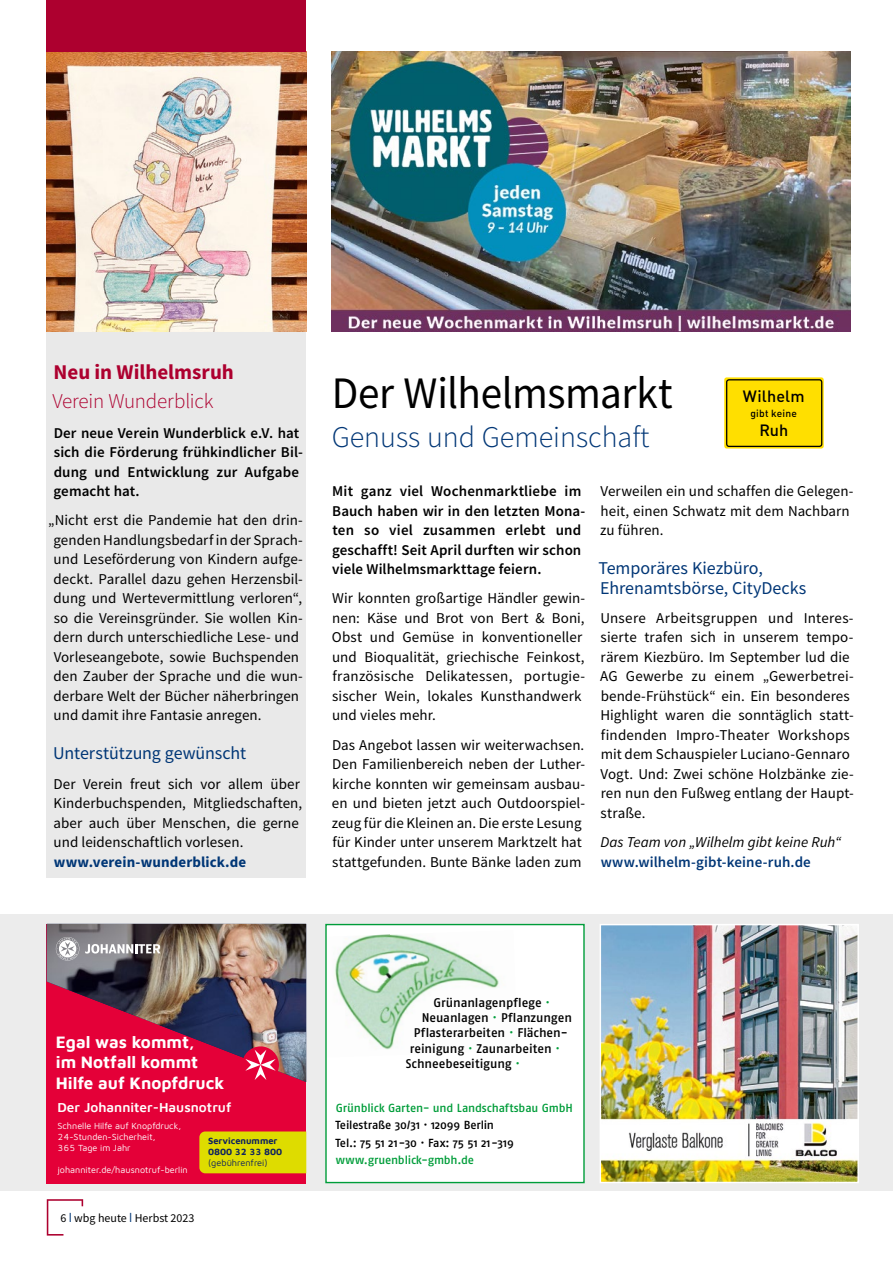
<style>
.page{position:relative;width:893px;height:1263px;background:#fff}
.page>*{position:absolute;margin:0;border:0;box-sizing:border-box;transform-origin:0 0}
.t1{font:45px "Source Sans Pro";letter-spacing:-.01em;color:#000;scale:.96 1}
.t2{font:300 30px "Source Sans Pro";color:#003676}
.t3{font:300 21px "Source Sans Pro";letter-spacing:-.01em;color:#ad002f}
.t4{font:700 21px "Source Sans Pro";color:#ad002f}
.t5{font:18px/19.5px "Source Sans Pro";letter-spacing:-.005em;color:#003676}
.t6{font:700 16.95px/20.4px "Maven Johanniter";color:#fff}
.t7{font:16.2px "DIN Medium Alternate";letter-spacing:.005em;color:#000}
.t8{font:15px/19.5px "Source Sans Pro";letter-spacing:.005em;color:#000}
.t9{font:600 15px/19.5px "Source Sans Pro";letter-spacing:.005em;color:#000}
.t10{font:italic 15px "Source Sans Pro";color:#000}
.t11{font:600 15px "Source Sans Pro";letter-spacing:.005em;color:#003676}
.t12{font:700 15px "Source Sans Pro";letter-spacing:.005em;color:#003676}
.t13{font:600 13.65px "Maven Johanniter";color:#fff}
.t14{font:12.6px "Fago No Med";letter-spacing:-.005em;color:#000}
.t15{font:12px "Source Sans Pro";color:#000}
.t16{font:11.7px "Fago No Med";letter-spacing:-.015em;color:#009d3a}
.t17{font:11.7px/17.2px "Fago No Med";letter-spacing:-.01em;color:#000}
.t18{font:10.2px "DIN Medium Alternate";letter-spacing:.02em;color:#000}
.t19{font:700 9.15px/10.9px "Maven Johanniter";color:#0f225f}
.t20{font:9.15px "Maven Johanniter";color:#0f225f}
.t21{font:9px/10.9px "Maven Johanniter";color:#fff}
.s1{font-size:13.95px;color:#003676}
.s2{color:#009d3a}
</style>
<div class="page">
<div style="left:47px;top:96px;width:259px;height:782px;background:#e9e9e9"></div>
<svg style="left:47px;top:1199px;width:36px;height:36px"></svg>
<div style="left:306px;top:914px;width:587px;height:277px;background:#ececec"></div>
<div style="left:0;top:914px;width:306px;height:277px;background:#ececec"></div>
<div style="left:47px;top:924px;width:259px;height:259px;background:#e40038"></div>
<div style="left:199px;top:1131px;width:107px;height:42px;background:#dedc00"></div>
<img style="left:47px;top:924px;width:260px;height:158px">
<div style="left:326px;top:924px;width:258px;height:258px;background:#fff"></div>
<img style="left:335px;top:934px;width:164px;height:116px">
<div style="left:325px;top:924px;width:260px;height:259px;border:1px solid #009d3a"></div>
<img style="left:47px;top:51px;width:259px;height:281px">
<img style="left:332px;top:51px;width:518px;height:281px">
<div style="left:47px;top:0;width:259px;height:51px;background:#ad002f"></div>
<div style="left:724px;top:377px;width:100px;height:71px;background:#ffdf00;border-radius:2px"></div>
<div style="left:726px;top:379px;width:96px;height:68px;border:1px solid #000;border-radius:2px"></div>
<img style="left:603px;top:927px;width:253px;height:253px">
<div style="left:600px;top:924px;width:259px;height:259px;border:2px solid #fff"></div>
<h3 class="t4" style="left:54px;top:358px;width:182px">Neu in Wilhelmsruh</h3>
<h3 class="t3" style="left:52px;top:388px;width:162px">Verein Wunderblick</h3>
<p class="t9" style="left:54px;top:423px;width:251px">Der neue Verein Wunderblick e.V. hat sich die Förderung frühkindlicher Bil&shy;dung und Entwicklung zur Aufgabe gemacht hat.</p>
<p class="t8" style="left:53px;top:510px;width:251px;text-indent:-5px">„Nicht erst die Pandemie hat den drin&shy;genden Handlungsbedarf in der Sprach&shy;und Leseförderung von Kindern aufge&shy;deckt. Parallel dazu gehen Herzensbil&shy;dung und Wertevermittlung verloren“, so die Vereinsgründer. Sie wollen Kin&shy;dern durch unterschiedliche Lese- und Vorleseangebote, sowie Buchspenden den Zauber der Sprache und die wun&shy;derbare Welt der Bücher näherbringen und damit ihre Fantasie anregen.</p>
<p class="t5" style="left:53px;top:743px;width:195px">Unterstützung gewünscht</p>
<p class="t8" style="left:54px;top:774px;width:250px">Der Verein freut sich vor allem über Kinderbuchspenden, Mitgliedschaften, aber auch über Menschen, die gerne und leidenschaftlich vorlesen.</p>
<p class="t12" style="left:54px;top:851px;width:194px">www.verein-wunderblick.de</p>
<h1 class="t1" style="left:332px;top:365px;width:357px">Der Wilhelmsmarkt</h1>
<h2 class="t2" style="left:332px;top:419px;width:319px">Genuss und Gemeinschaft</h2>
<p class="t9" style="left:332px;top:481px;width:255px">Mit ganz viel Wochenmarktliebe im Bauch haben wir in den letzten Mona&shy;ten so viel zusammen erlebt und geschafft! Seit April durften wir schon viele Wilhelmsmarkttage feiern.</p>
<p class="t8" style="left:332px;top:588px;width:255px">Wir konnten großartige Händler gewin&shy;nen: Käse und Brot von Bert &amp; Boni, Obst und Gemüse in konventioneller und Bioqualität, griechische Feinkost, französische Delikatessen, portugie&shy;sischer Wein, lokales Kunsthandwerk und vieles mehr.</p>
<p class="t8" style="left:332px;top:735px;width:255px">Das Angebot lassen wir weiterwachsen.<br>Den Familienbereich neben der Luther&shy;kirche konnten wir gemeinsam ausbau&shy;en und bieten jetzt auch Outdoorspiel&shy;zeug für die Kleinen an. Die erste Lesung für Kinder unter unserem Marktzelt hat stattgefunden. Bunte Bänke laden zum</p>
<p class="t7" style="left:743px;top:386px;width:63px">Wilhelm</p>
<p class="t18" style="left:750px;top:407px;width:48px">gibt keine</p>
<p class="t7" style="left:759px;top:419px;width:30px">Ruh</p>
<p class="t8" style="left:600px;top:481px;width:255px">Verweilen ein und schaffen die Gelegen&shy;heit, einen Schwatz mit dem Nachbarn zu führen.</p>
<p class="t5" style="left:598px;top:558px;width:209px">Temporäres Kiezbüro,<br>Ehrenamtsbörse, CityDecks</p>
<p class="t8" style="left:600px;top:608px;width:255px">Unsere Arbeitsgruppen und Interes&shy;sierte trafen sich in unserem tempo&shy;rärem Kiezbüro. Im September lud die AG Gewerbe zu einem „Gewerbetrei&shy;bende-Frühstück“ ein. Ein besonderes Highlight waren die sonntäglich statt&shy;findenden Impro-Theater Workshops mit dem Schauspieler Luciano-Gennaro Vogt. Und: Zwei schöne Holzbänke zie&shy;ren nun den Fußweg entlang der Haupt&shy;straße.</p>
<p class="t10" style="left:600px;top:833px;width:242px">Das Team von „Wilhelm gibt keine Ruh“</p>
<p class="t11" style="left:601px;top:852px;width:212px">www.wilhelm-gibt-keine-ruh.de</p>
<p class="t6" style="left:56px;top:1031px;width:170px">Egal was kommt,<br>im Notfall kommt<br>Hilfe auf Knopfdruck</p>
<p class="t13" style="left:57px;top:1097px;width:175px">Der Johanniter-Hausnotruf</p>
<p class="t21" style="left:57px;top:1120px;width:125px">Schnelle Hilfe auf Knopfdruck,<br>24-Stunden-Sicherheit,<br>365 Tage im Jahr</p>
<p class="t21" style="left:57px;top:1163px;width:132px">johanniter.de/hausnotruf-berlin</p>
<p class="t19" style="left:208px;top:1135px;width:76px">Servicenummer<br>0800 32 33 800</p>
<p class="t20" style="left:208px;top:1157px;width:61px">(gebührenfrei)</p>
<p class="t15" style="left:60px;top:1210px;width:136px">6 <span class="s1">I</span> wbg heute <span class="s1">I</span> Herbst 2023</p>
<p class="t14" style="left:434px;top:995px;width:118px">Grünanlagenpflege <span class="s2">·</span></p>
<p class="t14" style="left:422px;top:1010px;width:152px">Neuanlagen <span class="s2">·</span> Pflanzungen</p>
<p class="t14" style="left:414px;top:1026px;width:155px">Pflasterarbeiten <span class="s2">·</span> Flächen-</p>
<p class="t14" style="left:410px;top:1041px;width:152px">reinigung <span class="s2">·</span> Zaunarbeiten <span class="s2">·</span></p>
<p class="t14" style="left:406px;top:1056px;width:116px">Schneebeseitigung <span class="s2">·</span></p>
<p class="t16" style="left:336px;top:1101px;width:238px">Grünblick Garten- und Landschaftsbau GmbH</p>
<p class="t17" style="left:335px;top:1116px;width:180px">Teilestraße 30/31 · 12099 Berlin<br>Tel.: 75 51 21-30 · Fax: 75 51 21-319</p>
<p class="t16" style="left:336px;top:1153px;width:140px">www.gruenblick-gmbh.de</p>
</div>
